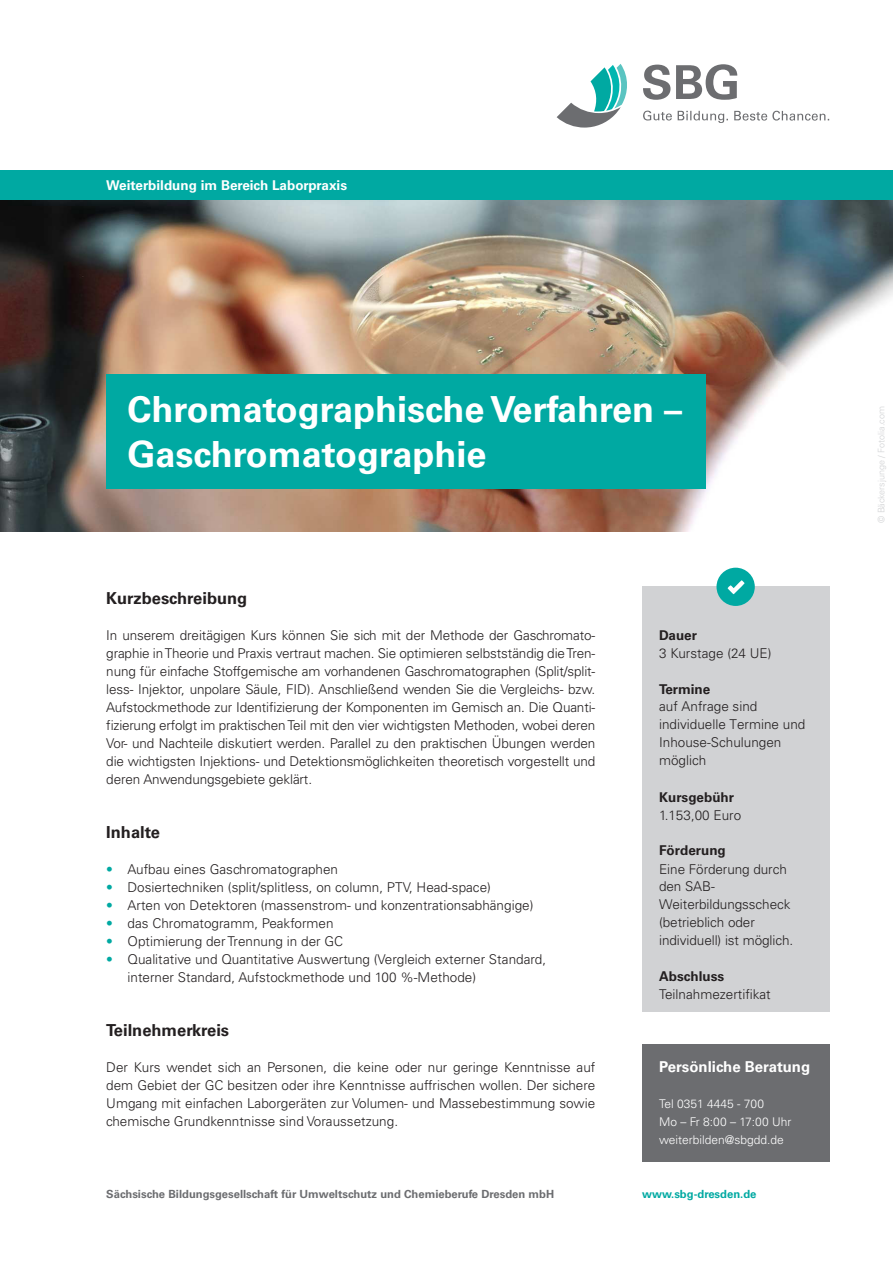
<style>
.page{position:relative;width:893px;height:1263px;background:#fff}
.page>*{position:absolute;margin:0;border:0;box-sizing:border-box;transform-origin:0 0}
.t1{font:700 36px/45px "Univers LT Std";color:#fff}
.t2{font:700 16.5px "Univers LT Std";color:#231f20}
.t3{font:700 15px "Univers LT Std";color:#fff}
.t4{font:300 13.5px/18px "Univers LT Std";color:#231f20}
.t5{font:700 13.5px "Univers LT Std";color:#231f20}
.t6{font:700 13.5px "Univers LT Std";color:#fff}
.t7{font:300 12px/18px "Univers LT Std";color:#fff}
.t8{font:700 11.25px "Univers LT Std";color:#6c6d70}
.t9{font:700 11.25px "Univers LT Std";color:#00a9a2}
.t10{font:300 9px "Univers LT Std";color:#d1d2d4}
.s1{color:#00a9a2}
</style>
<div class="page">
<img style="left:0;top:200px;width:893px;height:332px">
<svg style="left:557px;top:64px;width:70px;height:64px"></svg>
<svg style="left:643px;top:65px;width:27px;height:35px"></svg>
<svg style="left:676px;top:64px;width:61px;height:36px"></svg>
<svg style="left:643px;top:111px;width:29px;height:10px"></svg>
<svg style="left:678px;top:111px;width:50px;height:12px"></svg>
<svg style="left:734px;top:111px;width:95px;height:10px"></svg>
<div style="left:106px;top:374px;width:600px;height:115px;background:#00a9a2"></div>
<div style="left:642px;top:586px;width:187px;height:425px;background:#d1d2d4"></div>
<div style="left:716px;top:568px;width:39px;height:38px;background:#00a9a2;border-radius:50%"></div>
<div style="left:0;top:170px;width:893px;height:30px;background:#00a9a2"></div>
<svg style="left:728px;top:580px;width:17px;height:14px"></svg>
<div style="left:642px;top:1044px;width:187px;height:118px;background:#6c6d70"></div>
<p class="t6" style="left:106px;top:177px;width:242px">Weiterbildung im Bereich Laborpraxis</p>
<h1 class="t1" style="left:128px;top:388px;width:556px">Chromatographische Verfahren –<br>Gaschromatographie</h1>
<p class="t2" style="left:106px;top:588px;width:143px">Kurzbeschreibung</p>
<p class="t4" style="left:106px;top:626px;width:491px;text-align:justify">In unserem dreitägigen Kurs können Sie sich mit der Methode der Gaschromato&shy;graphie in Theorie und Praxis vertraut machen. Sie optimieren selbstständig die Tren&shy;nung für einfache Stoffgemische am vorhandenen Gaschromatographen (Split/split&shy;less- Injektor, unpolare Säule, FID). Anschließend wenden Sie die Vergleichs- bzw.<br>Aufstockmethode zur Identifizierung der Komponenten im Gemisch an. Die Quanti&shy;fizierung erfolgt im praktischen Teil mit den vier wichtigsten Methoden, wobei deren Vor- und Nachteile diskutiert werden. Parallel zu den praktischen Übungen werden die wichtigsten Injektions- und Detektionsmöglichkeiten theoretisch vorgestellt und deren Anwendungsgebiete geklärt.</p>
<p class="t2" style="left:106px;top:822px;width:55px">Inhalte</p>
<p class="t4" style="left:106px;top:860px;width:233px"><span class="s1">•</span> Aufbau eines Gaschromatographen</p>
<p class="t4" style="left:106px;top:878px;width:386px"><span class="s1">•</span> Dosiertechniken (split/splitless, on column, PTV, Head-space)</p>
<p class="t4" style="left:106px;top:896px;width:429px"><span class="s1">•</span> Arten von Detektoren (massenstrom- und konzentrationsabhängige)</p>
<p class="t4" style="left:106px;top:914px;width:229px"><span class="s1">•</span> das Chromatogramm, Peakformen</p>
<p class="t4" style="left:106px;top:932px;width:238px"><span class="s1">•</span> Optimierung der Trennung in der GC</p>
<p class="t4" style="left:128px;top:950px;width:420px;text-indent:-21px"><span class="s1">•</span> Qualitative und Quantitative Auswertung (Vergleich externer Standard, interner Standard, Aufstockmethode und 100 %-Methode)</p>
<p class="t2" style="left:106px;top:1020px;width:124px">Teilnehmerkreis</p>
<p class="t4" style="left:106px;top:1058px;width:491px;text-align:justify">Der Kurs wendet sich an Personen, die keine oder nur geringe Kenntnisse auf dem Gebiet der GC besitzen oder ihre Kenntnisse auffrischen wollen. Der sichere Umgang mit einfachen Laborgeräten zur Volumen- und Massebestimmung sowie chemische Grundkenntnisse sind Voraussetzung.</p>
<p class="t5" style="left:659px;top:627px;width:39px">Dauer</p>
<p class="t4" style="left:659px;top:644px;width:114px">3 Kurstage (24 UE)</p>
<p class="t5" style="left:659px;top:681px;width:53px">Termine</p>
<p class="t4" style="left:659px;top:698px;width:148px">auf Anfrage sind individuelle Termine und<br>Inhouse-Schulungen möglich</p>
<p class="t5" style="left:659px;top:789px;width:77px">Kursgebühr</p>
<p class="t4" style="left:659px;top:806px;width:84px">1.153,00 Euro</p>
<p class="t5" style="left:659px;top:842px;width:68px">Förderung</p>
<p class="t4" style="left:659px;top:860px;width:136px">Eine Förderung durch den SAB-<br>Weiterbildungsscheck (betrieblich oder individuell) ist möglich.</p>
<p class="t5" style="left:659px;top:968px;width:67px">Abschluss</p>
<p class="t4" style="left:659px;top:985px;width:113px">Teilnahmezertifikat</p>
<p class="t3" style="left:659px;top:1058px;width:153px">Persönliche Beratung</p>
<p class="t7" style="left:659px;top:1095px;width:134px">Tel 0351 4445 - 700<br>Mo – Fr 8:00 – 17:00 Uhr weiterbilden@sbgdd.de</p>
<p class="t8" style="left:106px;top:1187px;width:449px">Sächsische Bildungsgesellschaft für Umweltschutz und Chemieberufe Dresden mbH</p>
<p class="t9" style="left:642px;top:1187px;width:116px">www.sbg-dresden.de</p>
<p class="t10" style="left:876px;top:523px;width:118px;rotate:-90deg">© Bäckersjunge / Fotolia.com</p>
</div>
